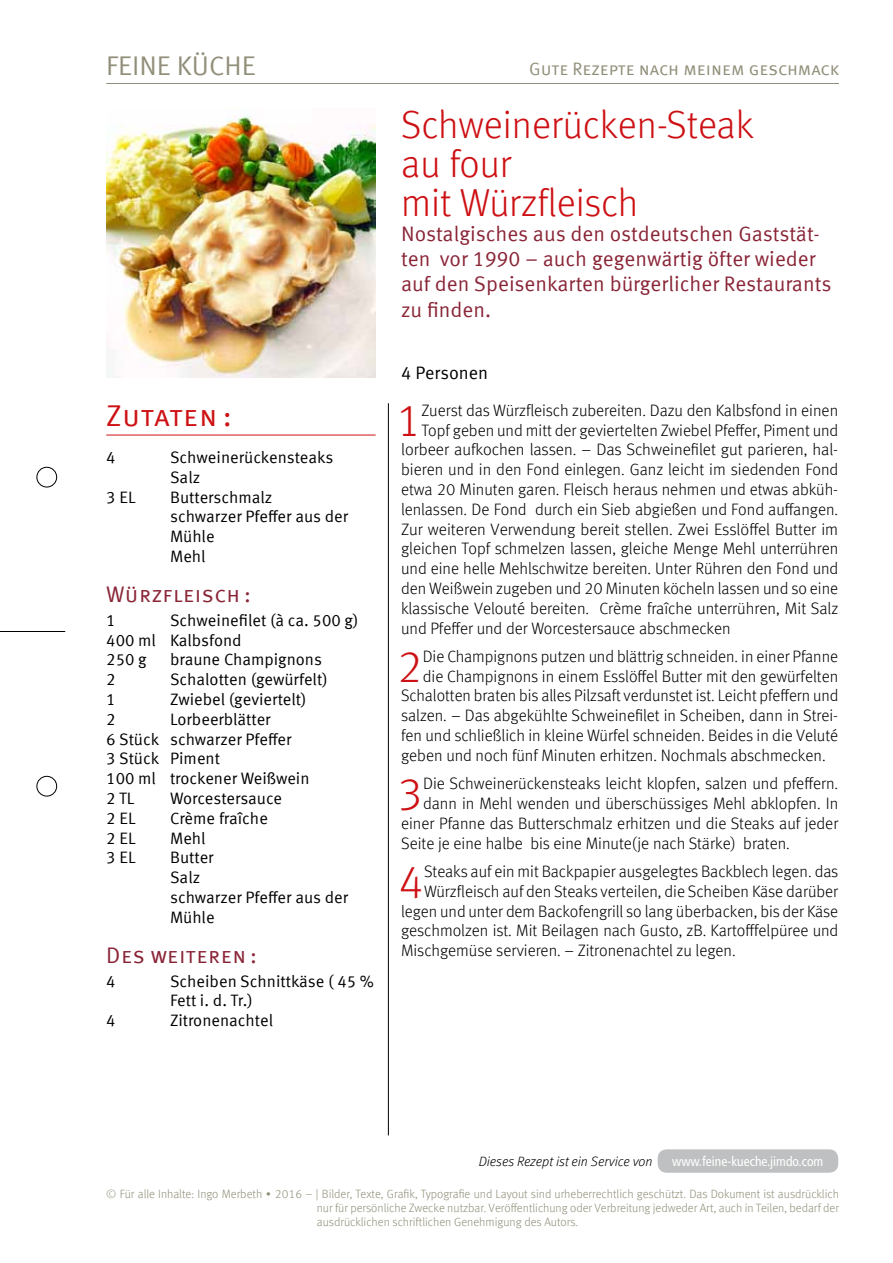
<style>
.page{position:relative;width:893px;height:1263px;background:#fff}
.page>*{position:absolute;margin:0;border:0;box-sizing:border-box;transform-origin:0 0}
.t1{font:300 45.3px "Meta Offc";color:#cd1013}
.t2{font:300 39px/39px "Meta Offc";color:#cd1013}
.t3{font:30px "Meta Sc Offc Norm";letter-spacing:.01em;color:#cd1013}
.t4{font:27px "Meta Sc Offc Norm";color:#918f79}
.t5{font:22.5px "Meta Sc Offc Norm";letter-spacing:.025em;color:#8a2537}
.t6{font:21px/25.2px "Meta Offc Norm";color:#8a2537}
.t7{font:18px "Meta Sc Offc Norm";letter-spacing:-.005em;color:#918f79}
.t8{font:18px "Meta Offc Norm";color:#000}
.t9{font:300 16.5px "Meta Offc";color:#000}
.t10{font:16.5px/19.8px "Meta Offc Norm";color:#000}
.t11{font:italic 300 13.5px "Meta Offc";color:#000}
.t12{font:condensed 13.5px "Frutiger LT Std";color:#fff}
.t13{font:300 12px/14.4px "Meta Offc";color:#918f79;text-align:justify}
</style>
<div class="page">
<hr style="left:106px;top:83px;width:733px;height:1px;background:#918f79">
<div style="left:37px;top:467px;width:20px;height:20px;border:1px solid #000;border-radius:50%"></div>
<div style="left:37px;top:776px;width:20px;height:20px;border:1px solid #000;border-radius:50%"></div>
<hr style="left:0;top:631px;width:65px;height:1px;background:#000">
<div style="left:658px;top:1149px;width:180px;height:24px;background:#bfc0c1;border-radius:9px"></div>
<hr style="left:388px;top:403px;width:1px;height:732px;background:#000">
<hr style="left:106px;top:435px;width:270px;height:1px;background:#cd1013">
<img style="left:106px;top:108px;width:270px;height:270px">
<h3 class="t4" style="left:106px;top:50px;width:151px">FEINE KÜCHE</h3>
<p class="t7" style="left:529px;top:58px;width:311px">Gute Rezepte nach meinem geschmack</p>
<h2 class="t2" style="left:401px;top:106px;width:354px">Schweinerücken-Steak au four<br>mit Würzfleisch</h2>
<p class="t6" style="left:401px;top:222px;width:432px">Nostalgisches aus den ostdeutschen Gaststät&shy;ten vor 1990 – auch gegenwärtig öfter wieder auf den Speisenkarten bürgerlicher Restaurants zu finden.</p>
<h3 class="t3" style="left:106px;top:398px;width:127px">Zutaten :</h3>
<p class="t10" style="left:106px;top:448px;width:11px">4</p>
<p class="t10" style="left:170px;top:448px;width:165px">Schweinerückensteaks<br>Salz</p>
<p class="t10" style="left:106px;top:487px;width:31px">3 EL</p>
<p class="t10" style="left:170px;top:487px;width:180px">Butterschmalz schwarzer Pfeffer aus der<br>Mühle<br>Mehl</p>
<h3 class="t5" style="left:106px;top:581px;width:146px">Würzfleisch :</h3>
<p class="t10" style="left:106px;top:611px;width:11px">1</p>
<p class="t10" style="left:106px;top:611px;width:254px;text-indent:64px">Schweinefilet (à ca. 500 g)<br>400 ml Kalbsfond<br>250 g</p>
<p class="t10" style="left:170px;top:650px;width:153px">braune Champignons</p>
<p class="t10" style="left:106px;top:670px;width:11px">2</p>
<p class="t10" style="left:170px;top:670px;width:159px">Schalotten (gewürfelt)</p>
<p class="t10" style="left:106px;top:690px;width:11px">1</p>
<p class="t10" style="left:170px;top:690px;width:138px">Zwiebel (geviertelt)</p>
<p class="t10" style="left:106px;top:710px;width:11px">2</p>
<p class="t10" style="left:106px;top:710px;width:205px;text-indent:64px">Lorbeerblätter<br>6 Stück schwarzer Pfeffer<br>3 Stück Piment<br>100 ml trockener Weißwein<br>2 TL</p>
<p class="t10" style="left:170px;top:789px;width:114px">Worcestersauce</p>
<p class="t10" style="left:106px;top:809px;width:31px">2 EL</p>
<p class="t10" style="left:170px;top:809px;width:99px">Crème fraîche</p>
<p class="t10" style="left:106px;top:828px;width:31px">2 EL</p>
<p class="t10" style="left:170px;top:828px;width:37px">Mehl</p>
<p class="t10" style="left:106px;top:848px;width:31px">3 EL</p>
<p class="t10" style="left:170px;top:848px;width:180px">Butter<br>Salz<br>schwarzer Pfeffer aus der<br>Mühle</p>
<h3 class="t5" style="left:106px;top:942px;width:152px">Des weiteren :</h3>
<p class="t10" style="left:106px;top:971px;width:11px">4</p>
<p class="t10" style="left:170px;top:971px;width:206px">Scheiben Schnittkäse ( 45 %<br>Fett i. d. Tr.)</p>
<p class="t10" style="left:106px;top:1011px;width:11px">4</p>
<p class="t10" style="left:170px;top:1011px;width:105px">Zitronenachtel</p>
<p class="t8" style="left:401px;top:362px;width:89px">4 Personen</p>
<h1 class="t1" style="left:395px;top:394px;width:27px">1</h1>
<p class="t9" style="left:421px;top:401px;width:418px">Zuerst das Würzfleisch zubereiten. Dazu den Kalbsfond in einen</p>
<p class="t9" style="left:421px;top:420px;width:418px">Topf geben und mitt der geviertelten Zwiebel Pfeffer, Piment und</p>
<p class="t9" style="left:401px;top:440px;width:439px">lorbeer aufkochen lassen. – Das Schweinefilet gut parieren, hal-</p>
<p class="t9" style="left:401px;top:460px;width:439px">bieren und in den Fond einlegen. Ganz leicht im siedenden Fond</p>
<p class="t9" style="left:401px;top:480px;width:439px">etwa 20 Minuten garen. Fleisch heraus nehmen und etwas abküh-</p>
<p class="t9" style="left:401px;top:500px;width:439px">lenlassen. De Fond durch ein Sieb abgießen und Fond auffangen.</p>
<p class="t9" style="left:401px;top:519px;width:439px">Zur weiteren Verwendung bereit stellen. Zwei Esslöffel Butter im</p>
<p class="t9" style="left:401px;top:539px;width:439px">gleichen Topf schmelzen lassen, gleiche Menge Mehl unterrühren</p>
<p class="t9" style="left:401px;top:559px;width:439px">und eine helle Mehlschwitze bereiten. Unter Rühren den Fond und</p>
<p class="t9" style="left:401px;top:579px;width:439px">den Weißwein zugeben und 20 Minuten köcheln lassen und so eine</p>
<p class="t9" style="left:401px;top:599px;width:439px">klassische Velouté bereiten. Crème fraîche unterrühren, Mit Salz</p>
<p class="t9" style="left:401px;top:618px;width:331px">und Pfeffer und der Worcestersauce abschmecken</p>
<h1 class="t1" style="left:397px;top:640px;width:27px">2</h1>
<p class="t9" style="left:423px;top:647px;width:417px">Die Champignons putzen und blättrig schneiden. in einer Pfanne</p>
<p class="t9" style="left:423px;top:666px;width:417px">die Champignons in einem Esslöffel Butter mit den gewürfelten</p>
<p class="t9" style="left:401px;top:686px;width:439px">Schalotten braten bis alles Pilzsaft verdunstet ist. Leicht pfeffern und</p>
<p class="t9" style="left:401px;top:706px;width:439px">salzen. – Das abgekühlte Schweinefilet in Scheiben, dann in Strei-</p>
<p class="t9" style="left:401px;top:726px;width:439px">fen und schließlich in kleine Würfel schneiden. Beides in die Veluté</p>
<p class="t9" style="left:401px;top:746px;width:426px">geben und noch fünf Minuten erhitzen. Nochmals abschmecken.</p>
<h1 class="t1" style="left:397px;top:767px;width:27px">3</h1>
<p class="t9" style="left:423px;top:774px;width:417px">Die Schweinerückensteaks leicht klopfen, salzen und pfeffern.</p>
<p class="t9" style="left:423px;top:794px;width:417px">dann in Mehl wenden und überschüssiges Mehl abklopfen. In</p>
<p class="t9" style="left:401px;top:814px;width:439px">einer Pfanne das Butterschmalz erhitzen und die Steaks auf jeder</p>
<p class="t9" style="left:401px;top:833px;width:390px">Seite je eine halbe bis eine Minute(je nach Stärke) braten.</p>
<h1 class="t1" style="left:398px;top:855px;width:27px">4</h1>
<p class="t9" style="left:424px;top:862px;width:416px">Steaks auf ein mit Backpapier ausgelegtes Backblech legen. das</p>
<p class="t9" style="left:424px;top:881px;width:416px">Würzfleisch auf den Steaks verteilen, die Scheiben Käse darüber</p>
<p class="t9" style="left:401px;top:901px;width:439px">legen und unter dem Backofengrill so lang überbacken, bis der Käse</p>
<p class="t9" style="left:401px;top:921px;width:439px">geschmolzen ist. Mit Beilagen nach Gusto, zB. Kartofffelpüree und</p>
<p class="t9" style="left:401px;top:941px;width:336px">Mischgemüse servieren. – Zitronenachtel zu legen.</p>
<p class="t11" style="left:479px;top:1154px;width:175px">Dieses Rezept ist ein Service von</p>
<p class="t12" style="left:672px;top:1153px;width:153px">www.feine-kueche.jimdo.com</p>
<p class="t13" style="left:317px;top:1186px;width:524px;text-indent:-210px">© Für alle Inhalte: Ingo Merbeth ∙ 2016 – | Bilder, Texte, Grafik, Typografie und Layout sind urheberrechtlich geschützt. Das Dokument ist ausdrücklich nur für persönliche Zwecke nutzbar. Veröffentlichung oder Verbreitung jedweder Art, auch in Teilen, bedarf der ausdrücklichen schriftlichen Genehmigung des Autors.</p>
</div>
